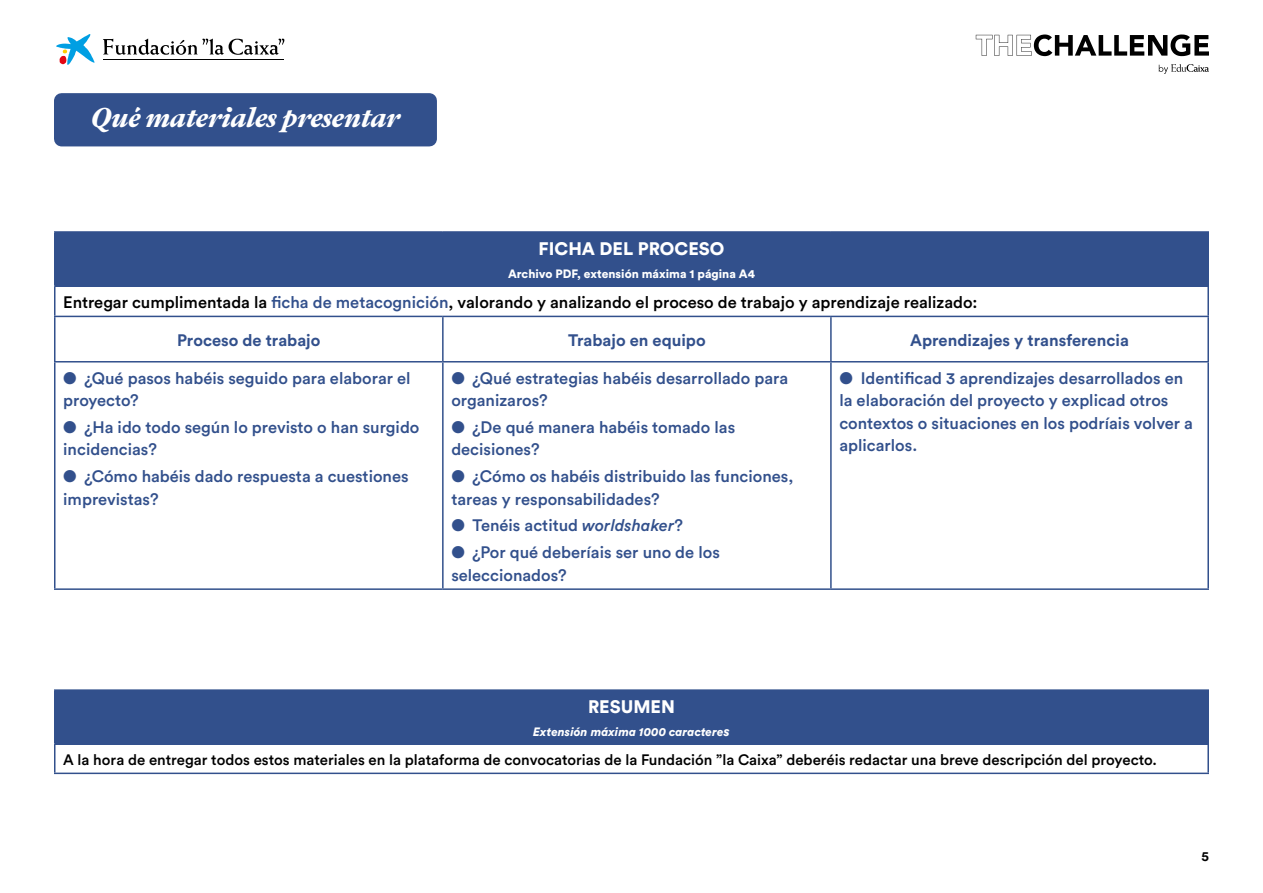
<style>
.page{position:relative;width:1263px;height:893px;background:#fff}
.page>*{position:absolute;margin:0;border:0;box-sizing:border-box;transform-origin:0 0}
.t1{font:italic 800 30px "Addington CF";color:#fff}
.t2{font:900 18px "Circular Std";color:#fff}
.t3{font:500 16.5px/22.5px "Circular Std";color:#32508c}
.t4{font:500 16.5px "Circular Std";color:#000}
.t5{font:700 16.5px "Circular Std";color:#32508c}
.t6{font:500 15px "Circular Std";color:#000}
.t7{font:700 13.5px "Circular Std";color:#000}
.t8{font:900 12px "Circular Std";color:#fff}
.t9{font:italic 900 12px "Circular Std";color:#fff}
.s1{color:#32508c}
.s2{font-style:italic}
.s3{font-size:13.5px}
</style>
<div class="page">
<svg style="left:1159px;top:64px;width:50px;height:10px"></svg>
<svg style="left:976px;top:35px;width:233px;height:21px"></svg>
<svg style="left:56px;top:34px;width:39px;height:31px"></svg>
<hr style="left:103px;top:59px;width:181px;height:1px;background:#000">
<svg style="left:103px;top:39px;width:182px;height:16px"></svg>
<div style="left:55px;top:232px;width:1153px;height:54px;background:#32508c"></div>
<hr style="left:54px;top:233px;width:2px;height:52px;background:#32508c">
<hr style="left:54px;top:231px;width:389px;height:2px;background:#32508c">
<hr style="left:443px;top:231px;width:388px;height:2px;background:#32508c">
<hr style="left:831px;top:231px;width:378px;height:2px;background:#32508c">
<hr style="left:1207px;top:233px;width:2px;height:52px;background:#32508c">
<hr style="left:54px;top:287px;width:2px;height:29px;background:#32508c">
<hr style="left:54px;top:285px;width:389px;height:2px;background:#32508c">
<hr style="left:443px;top:285px;width:388px;height:2px;background:#32508c">
<hr style="left:831px;top:285px;width:378px;height:2px;background:#32508c">
<hr style="left:1207px;top:287px;width:2px;height:29px;background:#32508c">
<hr style="left:54px;top:317px;width:2px;height:44px;background:#32508c">
<hr style="left:54px;top:316px;width:389px;height:1px;background:#32508c">
<hr style="left:443px;top:316px;width:388px;height:1px;background:#32508c">
<hr style="left:831px;top:316px;width:378px;height:1px;background:#32508c">
<hr style="left:442px;top:317px;width:2px;height:44px;background:#32508c">
<hr style="left:830px;top:317px;width:2px;height:44px;background:#32508c">
<hr style="left:1207px;top:317px;width:2px;height:44px;background:#32508c">
<hr style="left:54px;top:362px;width:2px;height:226px;background:#32508c">
<hr style="left:54px;top:361px;width:389px;height:1px;background:#32508c">
<hr style="left:443px;top:361px;width:388px;height:1px;background:#32508c">
<hr style="left:831px;top:361px;width:378px;height:1px;background:#32508c">
<hr style="left:442px;top:362px;width:2px;height:226px;background:#32508c">
<hr style="left:830px;top:362px;width:2px;height:226px;background:#32508c">
<hr style="left:1207px;top:362px;width:2px;height:226px;background:#32508c">
<hr style="left:54px;top:588px;width:389px;height:2px;background:#32508c">
<hr style="left:443px;top:588px;width:388px;height:2px;background:#32508c">
<hr style="left:831px;top:588px;width:378px;height:2px;background:#32508c">
<div style="left:55px;top:690px;width:1153px;height:54px;background:#32508c"></div>
<hr style="left:54px;top:691px;width:2px;height:52px;background:#32508c">
<hr style="left:54px;top:689px;width:1155px;height:2px;background:#32508c">
<hr style="left:1207px;top:691px;width:2px;height:52px;background:#32508c">
<hr style="left:54px;top:745px;width:2px;height:28px;background:#32508c">
<hr style="left:54px;top:743px;width:1155px;height:2px;background:#32508c">
<hr style="left:1207px;top:745px;width:2px;height:28px;background:#32508c">
<hr style="left:54px;top:773px;width:1155px;height:1px;background:#32508c">
<div style="left:54px;top:93px;width:383px;height:53px;background:#32508c"></div>
<p class="t1" style="left:91px;top:99px;width:311px">Qué materiales presentar</p>
<p class="t2" style="left:539px;top:237px;width:187px">FICHA DEL PROCESO</p>
<p class="t8" style="left:508px;top:265px;width:248px">Archivo PDF, extensión máxima 1 página A4</p>
<p class="t4" style="left:63px;top:292px;width:916px">Entregar cumplimentada la <span class="s1">ficha de metacognición</span>, valorando y analizando el proceso de trabajo y aprendizaje realizado:</p>
<p class="t5" style="left:177px;top:329px;width:145px">Proceso de trabajo</p>
<p class="t5" style="left:568px;top:329px;width:139px">Trabajo en equipo</p>
<p class="t5" style="left:910px;top:329px;width:220px">Aprendizajes y transferencia</p>
<p class="t3" style="left:63px;top:366px;width:349px">● ¿Qué pasos habéis seguido para elaborar el proyecto?</p>
<p class="t3" style="left:63px;top:415px;width:358px">● ¿Ha ido todo según lo previsto o han surgido incidencias?</p>
<p class="t3" style="left:63px;top:465px;width:347px">● ¿Cómo habéis dado respuesta a cuestiones imprevistas?</p>
<p class="t3" style="left:839px;top:366px;width:355px">● Identificad 3 aprendizajes desarrollados en la elaboración del proyecto y explicad otros contextos o situaciones en los podríais volver a aplicarlos.</p>
<p class="t3" style="left:451px;top:366px;width:338px">● ¿Qué estrategias habéis desarrollado para organizaros?</p>
<p class="t3" style="left:451px;top:415px;width:285px">● ¿De qué manera habéis tomado las decisiones?</p>
<p class="t3" style="left:451px;top:465px;width:344px">● ¿Cómo os habéis distribuido las funciones, tareas y responsabilidades?</p>
<p class="t3" style="left:451px;top:514px;width:233px">● Tenéis actitud <span class="s2">worldshaker</span>?</p>
<p class="t3" style="left:451px;top:541px;width:270px">● ¿Por qué deberíais ser uno de los seleccionados?</p>
<p class="t2" style="left:588px;top:695px;width:88px">RESUMEN</p>
<p class="t9" style="left:533px;top:723px;width:198px">Extensión máxima 1000 caractere<span class="s3">s</span></p>
<p class="t6" style="left:63px;top:750px;width:1095px">A la hora de entregar todos estos materiales en la plataforma de convocatorias de la Fundación ”la Caixa” deberéis redactar una breve descripción del proyecto.</p>
<p class="t7" style="left:1201px;top:847px;width:9px">5</p>
</div>
